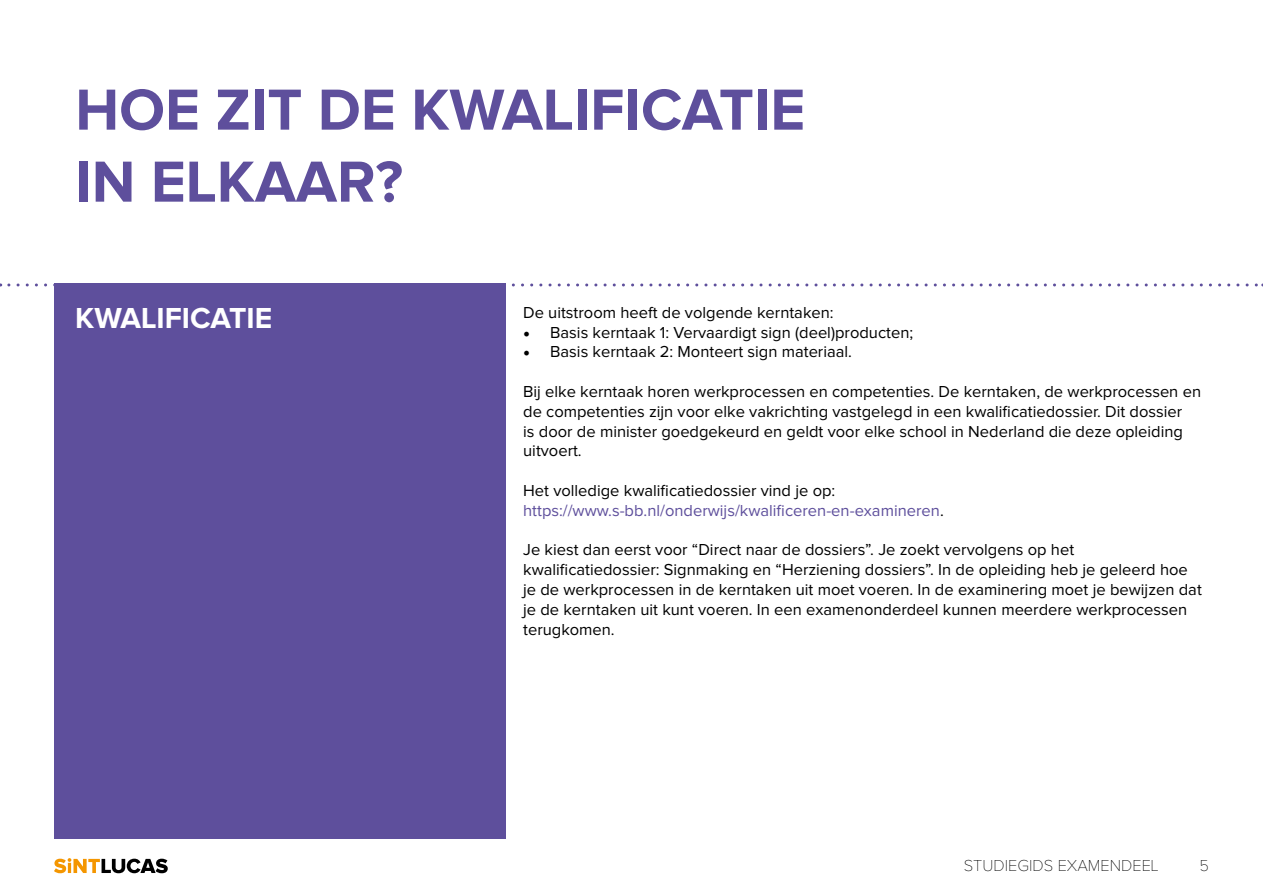
<style>
.page{position:relative;width:1263px;height:893px;background:#fff}
.page>*{position:absolute;margin:0;border:0;box-sizing:border-box;transform-origin:0 0}
.t1{font:700 60px/72px "Proxima Nova";color:#5e4f9c}
.t2{font:700 30px "Proxima Nova";color:#fff}
.t3{font:16.5px/19.8px "Proxima Nova";color:#000}
.t4{font:16.5px/19.8px "Proxima Nova";color:#5e4f9c}
.t5{font:100 16.5px "Proxima Nova";color:#000}
.s1{font-family:"Minion Pro";font-size:18px}
.s2{color:#000}
</style>
<div class="page">
<svg style="left:54px;top:858px;width:114px;height:15px"></svg>
<div style="left:54px;top:283px;width:451px;height:556px;background:#5e4f9c"></div>
<svg style="left:9px;top:283px;width:1254px;height:3px"></svg>
<h1 class="t1" style="left:75px;top:76px;width:731px">HOE ZIT DE KWALIFICATIE<br>IN ELKAAR?</h1>
<h2 class="t2" style="left:75px;top:305px;width:199px">KWALIFICATIE</h2>
<p class="t3" style="left:523px;top:303px;width:312px">De uitstroom heeft de volgende kerntaken:</p>
<p class="t3" style="left:523px;top:323px;width:392px"><span class="s1">•</span> Basis kerntaak 1: Vervaardigt sign (deel)producten;</p>
<p class="t3" style="left:523px;top:343px;width:330px"><span class="s1">•</span> Basis kerntaak 2: Monteert sign materiaal.</p>
<p class="t3" style="left:523px;top:382px;width:679px">Bij elke kerntaak horen werkprocessen en competenties. De kerntaken, de werkprocessen en de competenties zijn voor elke vakrichting vastgelegd in een kwalificatiedossier. Dit dossier<br>is door de minister goedgekeurd en geldt voor elke school in Nederland die deze opleiding uitvoert.</p>
<p class="t4" style="left:523px;top:481px;width:422px"><span class="s2">Het volledige kwalificatiedossier vind je op: </span>https://www.s-bb.nl/onderwijs/kwalificeren-en-examineren<span class="s2">.</span></p>
<p class="t3" style="left:523px;top:541px;width:680px">Je kiest dan eerst voor “Direct naar de dossiers”. Je zoekt vervolgens op het kwalificatiedossier: Signmaking en “Herziening dossiers”. In de opleiding heb je geleerd hoe je de werkprocessen in de kerntaken uit moet voeren. In de examinering moet je bewijzen dat je de kerntaken uit kunt voeren. In een examenonderdeel kunnen meerdere werkprocessen terugkomen.</p>
<p class="t5" style="left:964px;top:858px;width:196px">STUDIEGIDS EXAMENDEEL</p>
<p class="t5" style="left:1199px;top:858px;width:11px">5</p>
</div>
